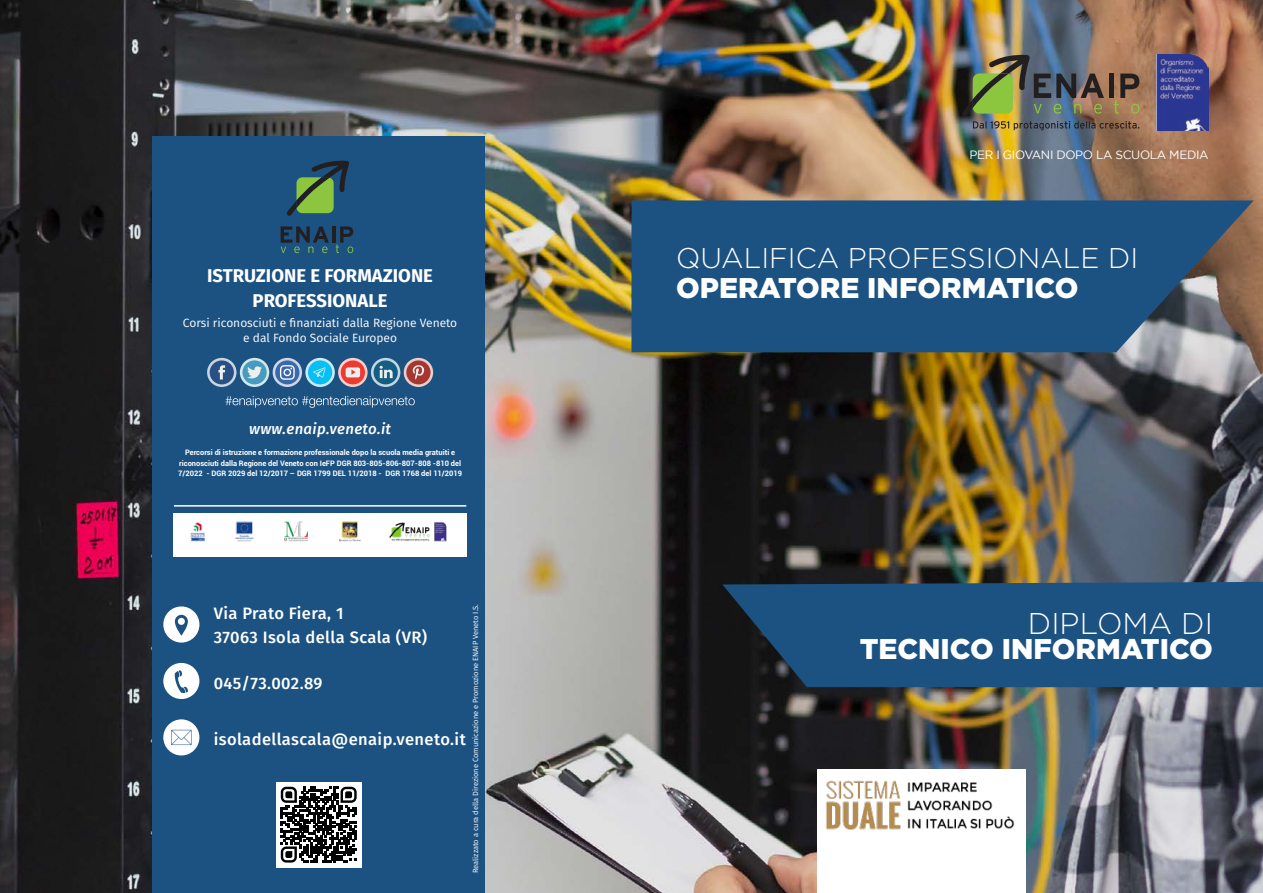
<style>
.page{position:relative;width:1263px;height:893px;background:#fff}
.page>*{position:absolute;margin:0;border:0;box-sizing:border-box;transform-origin:0 0}
.t1{font:300 30px "Gotham";color:#fff}
.t2{font:300 28.5px/30px "Gotham";color:#fff}
.t3{font:900 28.5px "Gotham";color:#fff}
.t4{font:700 18.45px/24.5px "Fira Sans";color:#fff;text-align:center}
.t5{font:500 16.5px "Fira Sans";letter-spacing:.025em;color:#fff}
.t6{font:italic 500 15px "Fira Sans";letter-spacing:.025em;color:#fff}
.t7{font:12px "Fira Sans";color:#fff}
.t8{font:12px "Gotham";letter-spacing:-.03em;color:#fff}
.t9{font:700 7.5px/10.5px "Roboto";color:#fff;text-align:center}
.t10{font:7.5px "Fira Sans";color:#fff}
.s1{font-weight:900}
</style>
<div class="page">
<img style="left:0;top:0;width:1263px;height:893px">
<div style="left:817px;top:770px;width:209px;height:123px;background:#fff"></div>
<div style="left:152px;top:137px;width:333px;height:756px;background:#1c5282"></div>
<img style="left:962px;top:55px;width:177px;height:75px">
<img style="left:1157px;top:54px;width:52px;height:76px">
<div style="left:163px;top:663px;width:36px;height:36px;background:#fff;border-radius:50%"></div>
<div style="left:163px;top:719px;width:36px;height:36px;background:#fff;border-radius:50%"></div>
<div style="left:163px;top:606px;width:36px;height:37px;background:#fff;border-radius:50%"></div>
<svg style="left:175px;top:615px;width:13px;height:21px"></svg>
<svg style="left:175px;top:670px;width:13px;height:23px"></svg>
<svg style="left:171px;top:730px;width:21px;height:15px"></svg>
<hr style="left:332px;top:226px;width:4px;height:17px;background:#231f20">
<svg style="left:281px;top:226px;width:48px;height:27px"></svg>
<svg style="left:336px;top:226px;width:17px;height:27px"></svg>
<svg style="left:286px;top:161px;width:63px;height:55px"></svg>
<svg style="left:631px;top:200px;width:623px;height:152px;background:#285680"></svg>
<svg style="left:722px;top:582px;width:541px;height:105px;background:#1b4d78"></svg>
<img style="left:826px;top:780px;width:189px;height:50px">
<hr style="left:174px;top:505px;width:292px;height:2px;background:#fff">
<svg style="left:225px;top:396px;width:190px;height:12px"></svg>
<svg style="left:273px;top:358px;width:29px;height:29px"></svg>
<div style="left:275px;top:360px;width:24px;height:24px;background:#3968ad;border-radius:50%"></div>
<svg style="left:280px;top:365px;width:15px;height:15px"></svg>
<svg style="left:207px;top:358px;width:29px;height:29px"></svg>
<div style="left:210px;top:360px;width:24px;height:24px;background:#285183;border-radius:50%"></div>
<svg style="left:218px;top:365px;width:7px;height:14px"></svg>
<svg style="left:240px;top:358px;width:29px;height:29px"></svg>
<div style="left:242px;top:360px;width:25px;height:24px;background:#489bbe;border-radius:50%"></div>
<svg style="left:247px;top:366px;width:15px;height:12px"></svg>
<svg style="left:305px;top:358px;width:30px;height:29px"></svg>
<div style="left:308px;top:360px;width:24px;height:24px;background:#09bef2;border-radius:50%"></div>
<svg style="left:313px;top:367px;width:12px;height:10px"></svg>
<svg style="left:338px;top:358px;width:30px;height:29px"></svg>
<div style="left:341px;top:360px;width:24px;height:24px;background:#ee3b32;border-radius:50%"></div>
<svg style="left:346px;top:367px;width:14px;height:10px"></svg>
<svg style="left:371px;top:358px;width:29px;height:29px"></svg>
<div style="left:374px;top:360px;width:24px;height:24px;background:#145e84;border-radius:50%"></div>
<svg style="left:380px;top:366px;width:13px;height:12px"></svg>
<svg style="left:404px;top:358px;width:29px;height:29px"></svg>
<div style="left:406px;top:360px;width:24px;height:24px;background:#a53730;border-radius:50%"></div>
<svg style="left:413px;top:365px;width:11px;height:15px"></svg>
<div style="left:276px;top:782px;width:85px;height:85px;background:#fff"></div>
<svg style="left:281px;top:787px;width:76px;height:76px"></svg>
<div style="left:174px;top:514px;width:293px;height:43px;background:#fff"></div>
<img style="left:190px;top:522px;width:257px;height:19px">
<p class="t4" style="left:207px;top:262px;width:227px">ISTRUZIONE E FORMAZIONE<br>PROFESSIONALE</p>
<p class="t7" style="left:183px;top:314px;width:276px">Corsi riconosciuti e finanziati dalla Regione Veneto</p>
<p class="t7" style="left:243px;top:328px;width:155px">e dal Fondo Sociale Europeo</p>
<p class="t6" style="left:249px;top:417px;width:143px">www.enaip.veneto.it</p>
<p class="t9" style="left:178px;top:447px;width:286px">Percorsi di istruzione e formazione professionale dopo la scuola media gratuiti e riconosciuti dalla Regione del Veneto con IeFP DGR 803-805-806-807-808 -810 del<br>7/2022 - DGR 2029 del 12/2017 – DGR 1799 DEL 11/2018 - DGR 1768 del 11/2019</p>
<p class="t10" style="left:470px;top:873px;width:271px;rotate:-90deg">Realizzato a cura della Direzione Comunicazione e Promozione ENAIP Veneto I.S.</p>
<p class="t5" style="left:214px;top:600px;width:131px">Via Prato Fiera, 1</p>
<p class="t5" style="left:214px;top:624px;width:215px">37063 Isola della Scala (VR)</p>
<p class="t5" style="left:214px;top:670px;width:110px">045/73.002.89</p>
<p class="t5" style="left:214px;top:726px;width:254px">isoladellascala@enaip.veneto.it</p>
<p class="t8" style="left:969px;top:148px;width:241px">PER I GIOVANI DOPO LA SCUOLA MEDIA</p>
<p class="t2" style="left:676px;top:243px;width:464px">QUALIFICA PROFESSIONALE DI<br><span class="s1">OPERATORE INFORMATICO</span></p>
<p class="t1" style="left:1028px;top:607px;width:187px">DIPLOMA DI</p>
<p class="t3" style="left:860px;top:633px;width:355px">TECNICO INFORMATICO</p>
</div>
